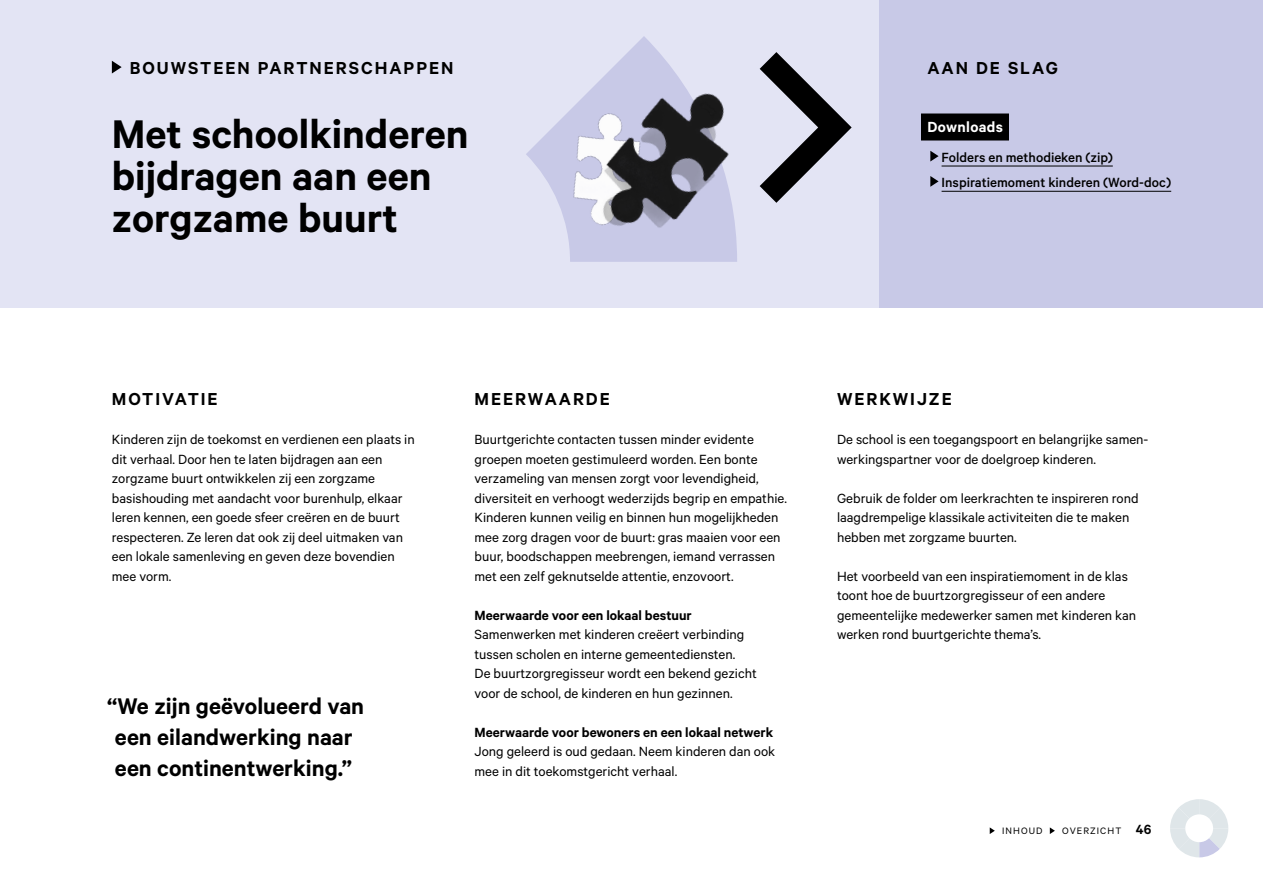
<style>
.page{position:relative;width:1263px;height:893px;background:#fff}
.page>*{position:absolute;margin:0;border:0;box-sizing:border-box;transform-origin:0 0}
.t1{font:600 45px/42px "Calibre";color:#000}
.t2{font:600 25.5px/30.6px "Calibre";color:#000;text-align:center}
.t3{font:600 19.5px "Calibre";letter-spacing:.1em;color:#000}
.t4{font:600 16.5px "Calibre";letter-spacing:.02em;color:#fff}
.t5{font:15px/19.5px "Calibre";color:#000}
.t6{font:600 15px "Calibre";color:#000}
.t7{font:500 15px/25.2px "Calibre";color:#000}
.t8{font:10.5px "Calibre";letter-spacing:.1em;color:#000}
.s1{font-weight:600;font-size:15px}
</style>
<div class="page">
<div style="left:0;top:0;width:879px;height:308px;background:#e3e4f4"></div>
<div style="left:879px;top:0;width:384px;height:308px;background:#c8c9e7"></div>
<svg style="left:526px;top:36px;width:146px;height:124px"></svg>
<svg style="left:112px;top:61px;width:10px;height:13px"></svg>
<div style="left:921px;top:114px;width:88px;height:27px;background:#000"></div>
<hr style="left:941px;top:166px;width:172px;height:1px;background:#000">
<hr style="left:941px;top:191px;width:230px;height:1px;background:#000">
<svg style="left:930px;top:151px;width:8px;height:11px"></svg>
<svg style="left:930px;top:176px;width:8px;height:11px"></svg>
<svg style="left:760px;top:52px;width:92px;height:151px"></svg>
<img style="left:532px;top:68px;width:235px;height:194px">
<svg style="left:1170px;top:799px;width:58px;height:58px"></svg>
<svg style="left:990px;top:827px;width:5px;height:7px"></svg>
<svg style="left:1050px;top:827px;width:5px;height:7px"></svg>
<h3 class="t3" style="left:130px;top:56px;width:325px">BOUWSTEEN PARTNERSCHAPPEN</h3>
<h3 class="t3" style="left:927px;top:56px;width:132px">AAN DE SLAG</h3>
<h1 class="t1" style="left:112px;top:112px;width:358px">Met schoolkinderen bijdragen aan een zorgzame buurt</h1>
<p class="t4" style="left:927px;top:117px;width:77px">Downloads</p>
<p class="t7" style="left:941px;top:144px;width:231px">Folders en methodieken (zip)<br>Inspiratiemoment kinderen (Word-doc)</p>
<h3 class="t3" style="left:112px;top:387px;width:107px">MOTIVATIE</h3>
<p class="t5" style="left:112px;top:429px;width:304px">Kinderen zijn de toekomst en verdienen een plaats in dit verhaal. Door hen te laten bijdragen aan een zorgzame buurt ontwikkelen zij een zorgzame basishouding met aandacht voor burenhulp, elkaar leren kennen, een goede sfeer creëren en de buurt respecteren. Ze leren dat ook zij deel uitmaken van een lokale samenleving en geven deze bovendien mee vorm.</p>
<h2 class="t2" style="left:107px;top:690px;width:259px">“We zijn geëvolueerd van een eilandwerking naar een continentwerking.”</h2>
<h3 class="t3" style="left:475px;top:387px;width:137px">MEERWAARDE</h3>
<p class="t5" style="left:475px;top:429px;width:314px">Buurtgerichte contacten tussen minder evidente groepen moeten gestimuleerd worden. Een bonte verzameling van mensen zorgt voor levendigheid, diversiteit en verhoogt wederzijds begrip en empathie.<br>Kinderen kunnen veilig en binnen hun mogelijkheden mee zorg dragen voor de buurt: gras maaien voor een buur, boodschappen meebrengen, iemand verrassen met een zelf geknutselde attentie, enzovoort.</p>
<p class="t6" style="left:475px;top:606px;width:219px">Meerwaarde voor een lokaal bestuur</p>
<p class="t5" style="left:475px;top:624px;width:284px">Samenwerken met kinderen creëert verbinding tussen scholen en interne gemeentediensten.<br>De buurtzorgregisseur wordt een bekend gezicht voor de school, de kinderen en hun gezinnen.</p>
<p class="t6" style="left:475px;top:723px;width:300px">Meerwaarde voor bewoners en een lokaal netwerk</p>
<p class="t5" style="left:475px;top:741px;width:302px">Jong geleerd is oud gedaan. Neem kinderen dan ook mee in dit toekomstgericht verhaal.</p>
<h3 class="t3" style="left:837px;top:387px;width:116px">WERKWIJZE</h3>
<p class="t5" style="left:837px;top:429px;width:313px">De school is een toegangspoort en belangrijke samen&shy;werkingspartner voor de doelgroep kinderen.</p>
<p class="t5" style="left:837px;top:488px;width:303px">Gebruik de folder om leerkrachten te inspireren rond laagdrempelige klassikale activiteiten die te maken hebben met zorgzame buurten.</p>
<p class="t5" style="left:837px;top:566px;width:301px">Het voorbeeld van een inspiratiemoment in de klas toont hoe de buurtzorgregisseur of een andere gemeentelijke medewerker samen met kinderen kan werken rond buurtgerichte thema’s.</p>
<p class="t8" style="left:1002px;top:825px;width:42px">INHOUD</p>
<p class="t8" style="left:1062px;top:825px;width:91px">OVERZICHT <span class="s1">46</span></p>
</div>
